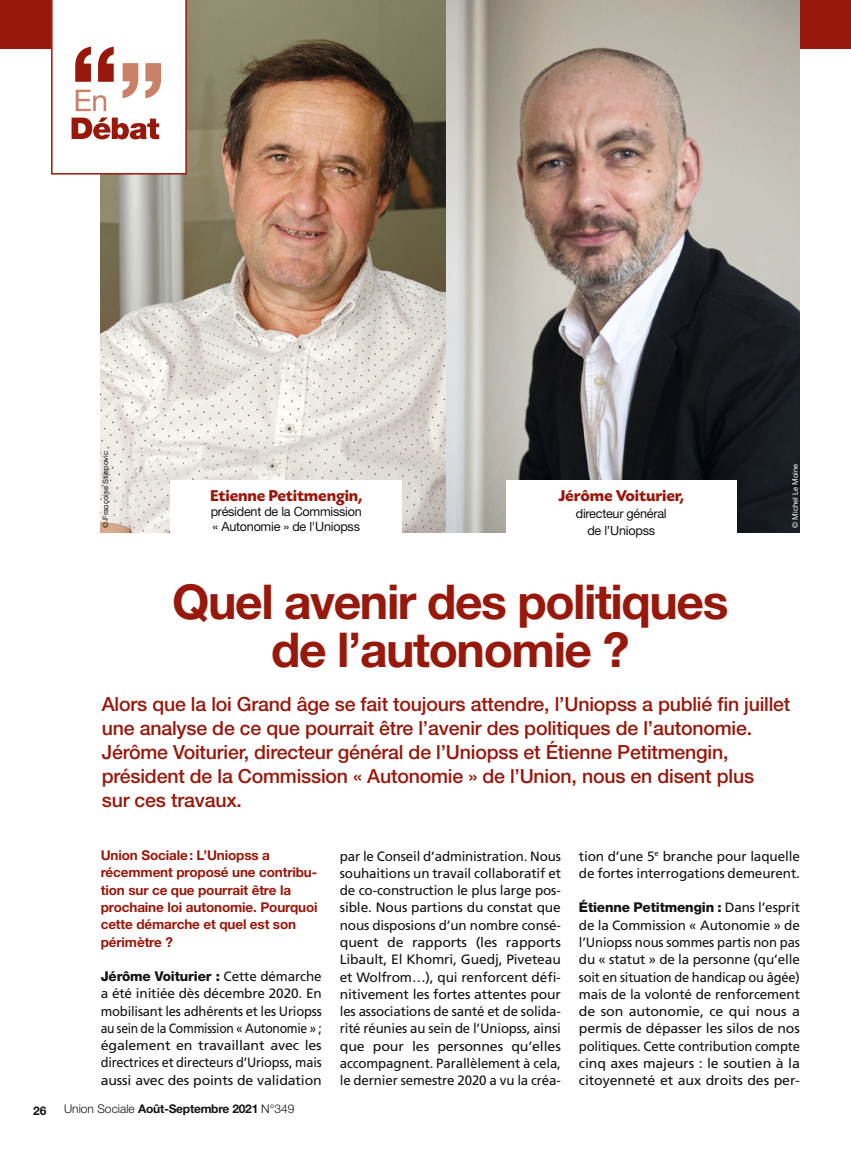
<style>
.page{position:relative;width:851px;height:1149px;background:#fff}
.page>*{position:absolute;margin:0;border:0;box-sizing:border-box;transform-origin:0 0}
.t1{font:700 48px/48px "Helvetica Neue LT Std";letter-spacing:-.03em;color:#98180b;text-align:center}
.t2{font:500 19.5px/24px "Helvetica Neue LT Std";letter-spacing:-.01em;color:#98180b}
.t3{font:700 16.5px "Today SB";letter-spacing:-.01em;color:#98180b}
.t4{font:13.5px/17.2px "Frutiger";letter-spacing:-.01em;color:#131413;text-align:justify}
.t5{font:700 13.5px/17.2px "Helvetica Neue LT Std";letter-spacing:-.01em;color:#98180b}
.t6{font:800 13.5px "Helvetica Neue LT Std";letter-spacing:-.01em;color:#131413}
.t7{font:12.75px/15px "Helvetica Neue LT Std";letter-spacing:-.02em;color:#131413}
.t8{font:700 12px "Helvetica Neue LT Std";letter-spacing:-.02em;color:#131413}
.t9{font:7.5px "Helvetica Neue LT Std";color:#131413}
.t10{font:7.5px "Helvetica Neue LT Std";color:#fff}
.s1{font-family:"Frutiger";font-weight:400}
.s2{font-weight:300}
</style>
<div class="page">
<div style="left:0;top:0;width:850px;height:49px;background:#98180b"></div>
<img style="left:446px;top:0;width:353px;height:532px">
<svg style="left:101px;top:0;width:345px;height:532px;background:#b3a494"></svg>
<svg style="left:51px;top:0;width:136px;height:174px"></svg>
<div style="left:170px;top:480px;width:232px;height:64px;background:#fff"></div>
<div style="left:506px;top:480px;width:230px;height:70px;background:#fff"></div>
<p class="t9" style="left:101px;top:527px;width:78px;rotate:-90deg">© Françoise Stijepovic</p>
<p class="t3" style="left:210px;top:486px;width:154px">Etienne Petitmengin,</p>
<p class="t7" style="left:211px;top:504px;width:153px">président de la Commission « Autonomie » de l'Uniopss</p>
<p class="t3" style="left:558px;top:486px;width:127px">Jérôme Voiturier,</p>
<p class="t7" style="left:575px;top:504px;width:92px;line-height:17.2px;text-align:center">directeur général de l’Uniopss</p>
<p class="t10" style="left:790px;top:527px;width:65px;rotate:-90deg">© Michel Le Moine</p>
<p class="t8" style="left:33px;top:1102px;width:15px">26</p>
<h1 class="t1" style="left:172px;top:577px;width:557px">Quel avenir des politiques de l’autonomie ?</h1>
<p class="t2" style="left:102px;top:691px;width:690px">Alors que la loi Grand âge se fait toujours attendre, l’Uniopss a publié fin juillet une analyse de ce que pourrait être l’avenir des politiques de l’autonomie.<br>Jérôme Voiturier, directeur général de l’Uniopss et Étienne Petitmengin, président de la Commission « Autonomie » de l’Union, nous en disent plus<br>sur ces travaux.</p>
<p class="t5" style="left:101px;top:846px;width:218px">Union Sociale: L’Uniopss a récemment proposé une contribu&shy;tion sur ce que pourrait être la prochaine loi autonomie. Pourquoi cette démarche et quel est son périmètre ?</p>
<p class="t6" style="left:101px;top:967px;width:222px">Jérôme Voiturier : <span class="s1">Cette démarche</span></p>
<p class="t4" style="left:101px;top:984px;width:222px">a été initiée dès décembre 2020. En mobilisant les adhérents et les Uriopss au sein de la Commission « Autonomie » ; également en travaillant avec les directrices et directeurs d’Uriopss, mais aussi avec des points de validation</p>
<p class="t8" style="left:64px;top:1100px;width:232px"><span class="s2">Union Sociale</span> Août-Septembre 2021 <span class="s2">N°349</span></p>
<p class="t4" style="left:340px;top:847px;width:222px">par le Conseil d’administration. Nous souhaitions un travail collaboratif et de co-construction le plus large pos&shy;sible. Nous partions du constat que nous disposions d’un nombre consé&shy;quent de rapports (les rapports Libault, El Khomri, Guedj, Piveteau et Wolfrom…), qui renforcent défi&shy;nitivement les fortes attentes pour les associations de santé et de solida&shy;rité réunies au sein de l’Uniopss, ainsi que pour les personnes qu’elles accompagnent. Parallèlement à cela, le dernier semestre 2020 a vu la créa-</p>
<p class="t4" style="left:578px;top:847px;width:222px">tion d’une 5<sup>e</sup> branche pour laquelle de fortes interrogations demeurent.</p>
<p class="t6" style="left:578px;top:899px;width:222px">Étienne Petitmengin : <span class="s1">Dans l’esprit</span></p>
<p class="t4" style="left:578px;top:916px;width:222px">de la Commission « Autonomie » de l’Uniopss nous sommes partis non pas du « statut » de la personne (qu’elle soit en situation de handicap ou âgée) mais de la volonté de renforcement de son autonomie, ce qui nous a permis de dépasser les silos de nos politiques. Cette contribution compte cinq axes majeurs : le soutien à la citoyenneté et aux droits des per-</p>
</div>
